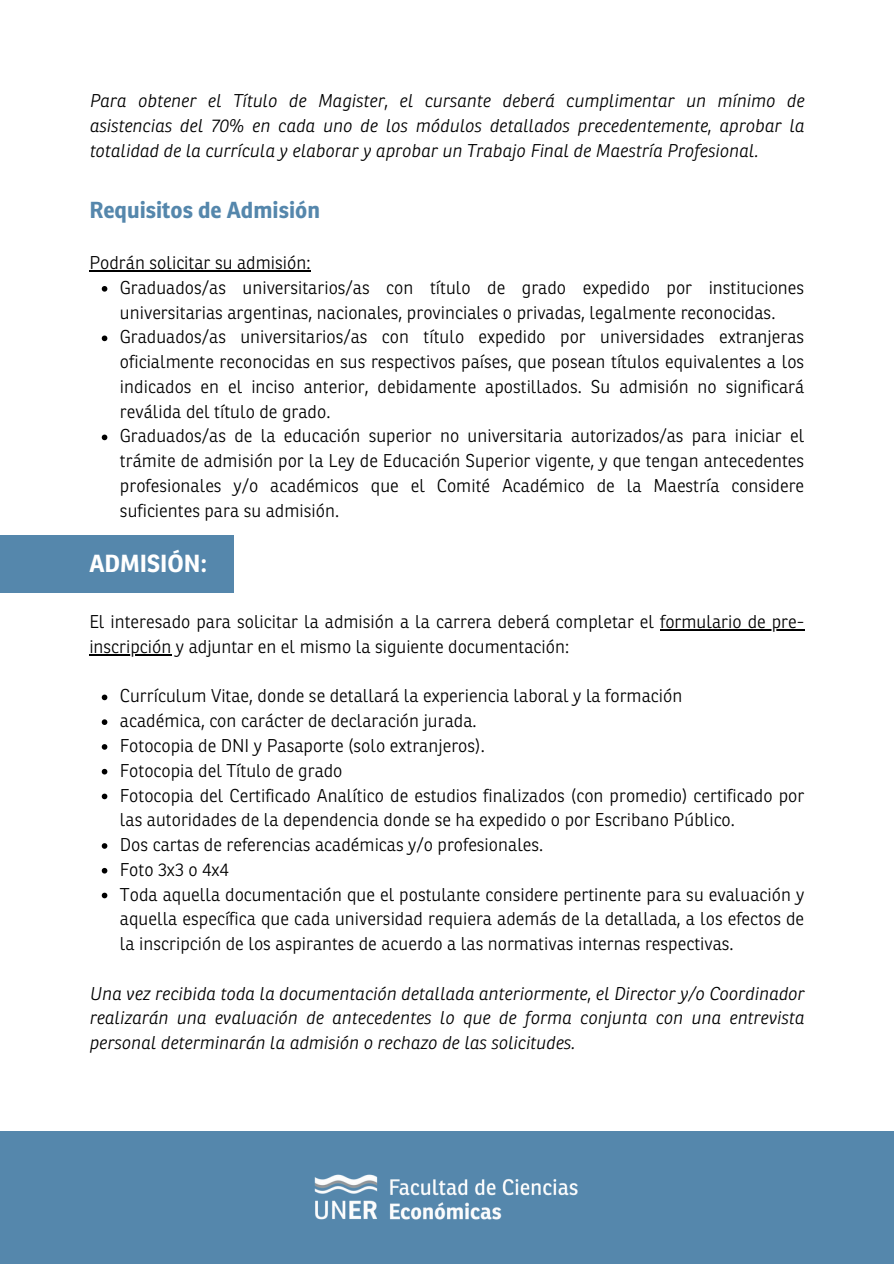
<style>
.page{position:relative;width:894px;height:1264px;background:#fff}
.page>*{position:absolute;margin:0;border:0;box-sizing:border-box;transform-origin:0 0}
.t1{font:700 24px "Ronnia";color:#fff}
.t2{font:700 22.5px "Ronnia";color:#5587ac}
.t3{font:300 18px/24.8px "Ronnia";color:#000}
.t4{font:italic 300 18px/24.8px "Ronnia";color:#000;text-align:justify}
</style>
<div class="page">
<div style="left:0;top:535px;width:234px;height:57px;background:#5587ac"></div>
<div style="left:0;top:1131px;width:893px;height:132px;background:#5587ac"></div>
<hr style="left:89px;top:270px;width:221px;height:1px;background:#000">
<svg style="left:102px;top:286px;width:5px;height:5px"></svg>
<svg style="left:102px;top:335px;width:5px;height:6px"></svg>
<svg style="left:102px;top:434px;width:5px;height:6px"></svg>
<hr style="left:660px;top:629px;width:144px;height:1px;background:#000">
<hr style="left:89px;top:654px;width:82px;height:1px;background:#000">
<svg style="left:102px;top:694px;width:5px;height:6px"></svg>
<svg style="left:102px;top:719px;width:5px;height:6px"></svg>
<svg style="left:102px;top:744px;width:5px;height:5px"></svg>
<svg style="left:102px;top:768px;width:5px;height:6px"></svg>
<svg style="left:102px;top:793px;width:5px;height:6px"></svg>
<svg style="left:102px;top:843px;width:5px;height:5px"></svg>
<svg style="left:102px;top:867px;width:5px;height:6px"></svg>
<svg style="left:102px;top:892px;width:5px;height:6px"></svg>
<img style="left:314px;top:1174px;width:264px;height:46px">
<p class="t4" style="left:89px;top:88px;width:716px">Para obtener el Título de Magister, el cursante deberá cumplimentar un mínimo de asistencias del 70% en cada uno de los módulos detallados precedentemente, aprobar la totalidad de la currícula y elaborar y aprobar un Trabajo Final de Maestría Profesional.</p>
<p class="t2" style="left:89px;top:197px;width:232px">Requisitos de Admisión</p>
<p class="t3" style="left:120px;top:251px;width:685px;text-indent:-31px">Podrán solicitar su admisión:<br>Graduados/as universitarios/as con título de grado expedido por instituciones universitarias argentinas, nacionales, provinciales o privadas, legalmente reconocidas.<br>Graduados/as universitarios/as con título expedido por universidades extranjeras oficialmente reconocidas en sus respectivos países, que posean títulos equivalentes a los indicados en el inciso anterior, debidamente apostillados. Su admisión no significará reválida del título de grado.<br>Graduados/as de la educación superior no universitaria autorizados/as para iniciar el trámite de admisión por la Ley de Educación Superior vigente, y que tengan antecedentes profesionales y/o académicos que el Comité Académico de la Maestría considere suficientes para su admisión.</p>
<h1 class="t1" style="left:89px;top:549px;width:119px">ADMISIÓN:</h1>
<p class="t3" style="left:89px;top:610px;width:716px">El interesado para solicitar la admisión a la carrera deberá completar el formulario de pre&shy;inscripción y adjuntar en el mismo la siguiente documentación:</p>
<p class="t3" style="left:120px;top:684px;width:685px">Currículum Vitae, donde se detallará la experiencia laboral y la formación<br>académica, con carácter de declaración jurada.<br>Fotocopia de DNI y Pasaporte (solo extranjeros).<br>Fotocopia del Título de grado<br>Fotocopia del Certificado Analítico de estudios finalizados (con promedio) certificado por las autoridades de la dependencia donde se ha expedido o por Escribano Público.<br>Dos cartas de referencias académicas y/o profesionales.<br>Foto 3x3 o 4x4<br>Toda aquella documentación que el postulante considere pertinente para su evaluación y aquella específica que cada universidad requiera además de la detallada, a los efectos de la inscripción de los aspirantes de acuerdo a las normativas internas respectivas.</p>
<p class="t4" style="left:89px;top:980px;width:716px">Una vez recibida toda la documentación detallada anteriormente, el Director y/o Coordinador realizarán una evaluación de antecedentes lo que de forma conjunta con una entrevista personal determinarán la admisión o rechazo de las solicitudes.</p>
</div>
